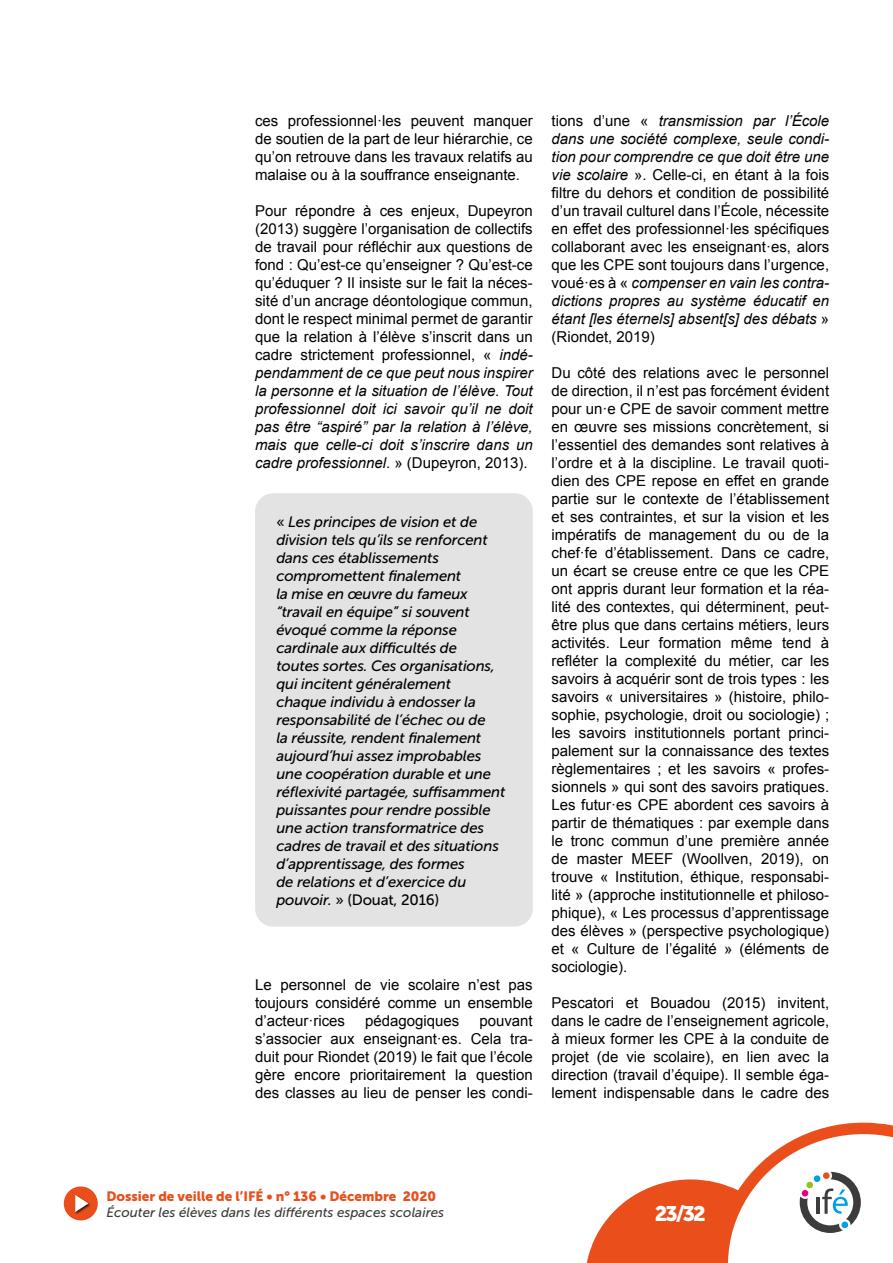
<style>
.page{position:relative;width:893px;height:1263px;background:#fff}
.page>*{position:absolute;margin:0;border:0;box-sizing:border-box;transform-origin:0 0}
.t1{font:21px "Museo Sans 900";color:#fff}
.Corps{font:15px/18px "Arial";color:#000;text-align:justify}
.Encadré{font:italic 15px/18px "Museo Sans 500";letter-spacing:-.01em;color:#000}
.t2{font:italic 13.5px "Museo Sans 500";color:#3c3c3b}
.t3{font:13.5px "Museo Sans 900";color:#e94e1b}
.s1{font-style:italic}
.s2{font-style:normal}
</style>
<div class="page">
<div style="left:64px;top:1186px;width:34px;height:34px;background:#e94e1b;border-radius:50%"></div>
<div style="left:75px;top:1194px;width:17px;height:21px;background:#000;opacity:.75"></div>
<svg style="left:75px;top:1195px;width:13px;height:17px"></svg>
<svg style="left:587px;top:1123px;width:306px;height:140px"></svg>
<div style="left:806px;top:1181px;width:7px;height:7px;background:#95c11f;border-radius:50%"></div>
<div style="left:814px;top:1175px;width:6px;height:7px;background:#009fe3;border-radius:50%"></div>
<div style="left:823px;top:1172px;width:7px;height:7px;background:#e94e1b;border-radius:50%"></div>
<div style="left:841px;top:1221px;width:7px;height:7px;background:#009fe3;border-radius:50%"></div>
<div style="left:801px;top:1190px;width:7px;height:7px;background:#e6007d;border-radius:50%"></div>
<div style="left:255px;top:493px;width:278px;height:433px;background:#e3e3e3;border-radius:18px"></div>
<p class="Corps" style="left:255px;top:112px;width:279px">ces professionnel·les peuvent manquer de soutien de la part de leur hiérarchie, ce qu’on retrouve dans les travaux relatifs au malaise ou à la souffrance enseignante.</p>
<p class="Corps" style="left:255px;top:202px;width:279px">Pour répondre à ces enjeux, Dupeyron (2013) suggère l’organisation de collectifs de travail pour réfléchir aux questions de fond : Qu’est-ce qu’enseigner ? Qu’est-ce qu’éduquer ? Il insiste sur le fait la néces&shy;sité d’un ancrage déontologique commun, dont le respect minimal permet de garantir que la relation à l’élève s’inscrit dans un cadre strictement professionnel, « <span class="s1">indé&shy;pendamment de ce que peut nous inspirer la personne et la situation de l’élève. Tout professionnel doit ici savoir qu’il ne doit pas être “aspiré” par la relation à l’élève, mais que celle-ci doit s’inscrire dans un cadre professionnel</span>. » (Dupeyron, 2013).</p>
<p class="Encadré" style="left:276px;top:513px;width:230px"><span class="s2">«</span> Les principes de vision et de division tels qu’ils se renforcent dans ces établissements compromettent finalement<br>la mise en œuvre du fameux “travail en équipe” si souvent évoqué comme la réponse cardinale aux difficultés de<br>toutes sortes. Ces organisations, qui incitent généralement<br>chaque individu à endosser la responsabilité de l’échec ou de<br>la réussite, rendent finalement aujourd’hui assez improbables une coopération durable et une réflexivité partagée, suffisamment puissantes pour rendre possible une action transformatrice des cadres de travail et des situations d’apprentissage, des formes<br>de relations et d’exercice du pouvoir. <span class="s2">» (Douat, 2016)</span></p>
<p class="Corps" style="left:255px;top:976px;width:279px">Le personnel de vie scolaire n’est pas toujours considéré comme un ensemble d’acteur·rices</p>
<p class="Corps" style="left:365px;top:1012px;width:96px">pédagogiques</p>
<p class="Corps" style="left:255px;top:1012px;width:279px;text-indent:224px">pouvant s’associer aux enseignant·es. Cela tra&shy;duit pour Riondet (2019) le fait que l’école gère encore prioritairement la question des classes au lieu de penser les condi-</p>
<p class="Corps" style="left:551px;top:112px;width:279px">tions d’une « <span class="s1">transmission par l’École dans une société complexe, seule condi&shy;tion pour comprendre ce que doit être une vie scolaire</span> ». Celle-ci, en étant à la fois filtre du dehors et condition de possibilité d’un travail culturel dans l’École, nécessite en effet des professionnel·les spécifiques collaborant avec les enseignant·es, alors que les CPE sont toujours dans l’urgence, voué·es à « <span class="s1">compenser en vain les contra&shy;dictions propres au système éducatif en étant [les éternels] absent[s] des débats</span> » (Riondet, 2019)</p>
<p class="Corps" style="left:551px;top:364px;width:279px">Du côté des relations avec le personnel de direction, il n’est pas forcément évident pour un·e CPE de savoir comment mettre en œuvre ses missions concrètement, si l’essentiel des demandes sont relatives à l’ordre et à la discipline. Le travail quoti&shy;dien des CPE repose en effet en grande partie sur le contexte de l’établissement et ses contraintes, et sur la vision et les impératifs de management du ou de la chef·fe d’établissement. Dans ce cadre, un écart se creuse entre ce que les CPE ont appris durant leur formation et la réa&shy;lité des contextes, qui déterminent, peut&shy;être plus que dans certains métiers, leurs activités. Leur formation même tend à refléter la complexité du métier, car les savoirs à acquérir sont de trois types : les savoirs « universitaires » (histoire, philo&shy;sophie, psychologie, droit ou sociologie) ; les savoirs institutionnels portant princi&shy;palement sur la connaissance des textes règlementaires ; et les savoirs « profes&shy;sionnels » qui sont des savoirs pratiques.<br>Les futur·es CPE abordent ces savoirs à partir de thématiques : par exemple dans le tronc commun d’une première année de master MEEF (Woollven, 2019), on trouve « Institution, éthique, responsabi&shy;lité » (approche institutionnelle et philoso&shy;phique), « Les processus d’apprentissage des élèves » (perspective psychologique) et « Culture de l’égalité » (éléments de sociologie).</p>
<p class="Corps" style="left:551px;top:994px;width:279px">Pescatori et Bouadou (2015) invitent, dans le cadre de l’enseignement agricole, à mieux former les CPE à la conduite de projet (de vie scolaire), en lien avec la direction (travail d’équipe). Il semble éga&shy;lement indispensable dans le cadre des</p>
<p class="t3" style="left:106px;top:1188px;width:331px">Dossier de veille de l’IFÉ • n° 136 • Décembre 2020</p>
<p class="t2" style="left:106px;top:1205px;width:339px">Écouter les élèves dans les différents espaces scolaires</p>
<h1 class="t1" style="left:655px;top:1202px;width:53px">23/32</h1>
</div>
